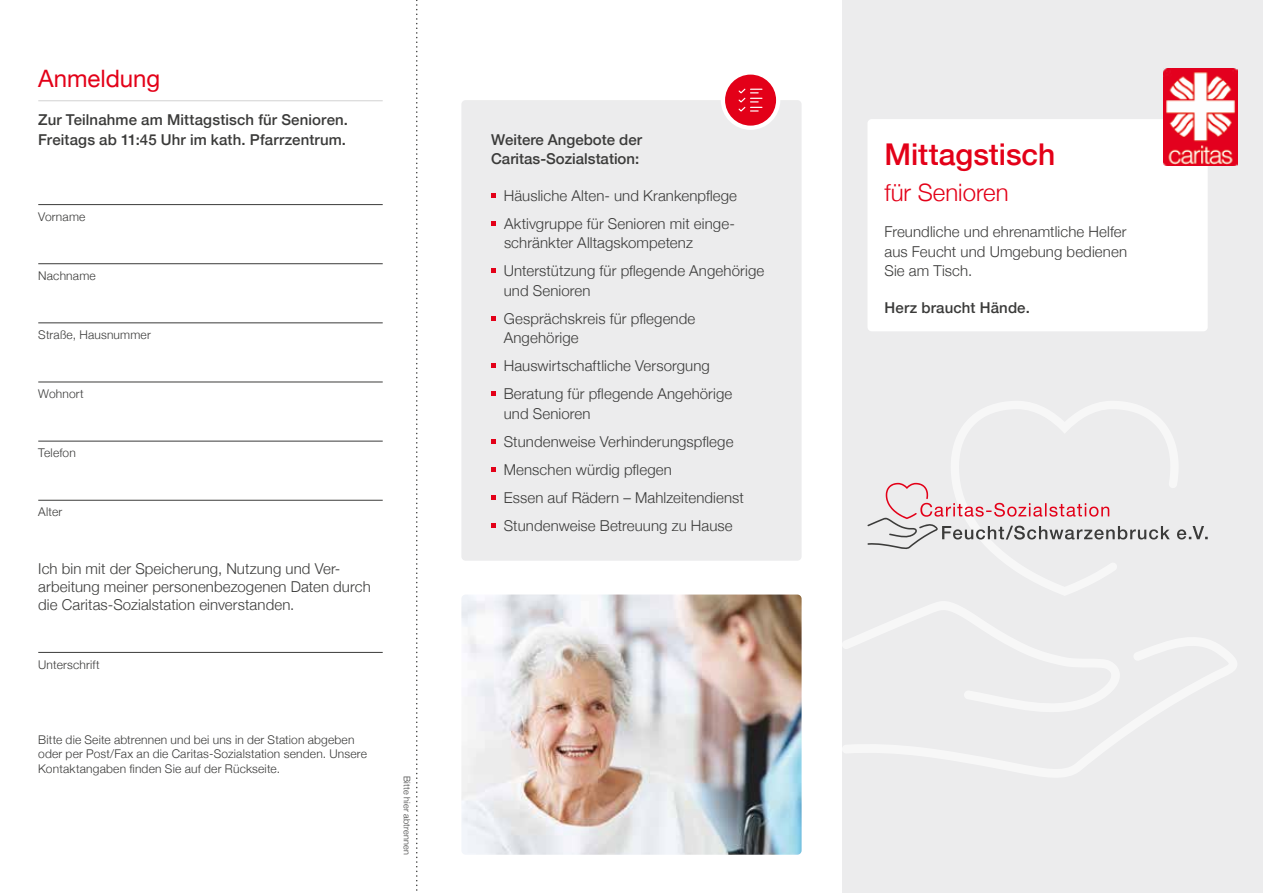
<style>
.page{position:relative;width:1263px;height:893px;background:#fff}
.page>*{position:absolute;margin:0;border:0;box-sizing:border-box;transform-origin:0 0}
.t1{font:500 30px "Helvetica Neue";color:#e30018}
.t2{font:300 24px "Helvetica Neue";color:#e30018}
.t3{font:24px "Helvetica Neue";letter-spacing:-.005em;color:#e30018}
.t4{font:300 15px/28px "Helvetica Neue";letter-spacing:.01em;color:#3b3b3a}
.t5{font:500 15px/19.5px "Helvetica Neue";letter-spacing:.005em;color:#3b3b3a}
.t6{font:300 12px/14.4px "Helvetica Neue";letter-spacing:.015em;color:#3b3b3a}
.t7{font:300 9px "Helvetica Neue";letter-spacing:.025em;color:#3b3b3a}
</style>
<div class="page">
<div style="left:842px;top:0;width:421px;height:893px;background:#ececed"></div>
<svg style="left:842px;top:640px;width:395px;height:137px"></svg>
<svg style="left:842px;top:401px;width:366px;height:319px"></svg>
<svg style="left:416px;top:0;width:2px;height:891px"></svg>
<hr style="left:38px;top:100px;width:345px;height:1px;background:#dadada">
<hr style="left:38px;top:652px;width:345px;height:1px;background:#3b3b3a">
<hr style="left:38px;top:204px;width:345px;height:1px;background:#3b3b3a">
<hr style="left:38px;top:263px;width:345px;height:1px;background:#3b3b3a">
<hr style="left:38px;top:322px;width:345px;height:1px;background:#3b3b3a">
<hr style="left:38px;top:382px;width:345px;height:1px;background:#3b3b3a">
<hr style="left:38px;top:441px;width:345px;height:1px;background:#3b3b3a">
<hr style="left:38px;top:500px;width:345px;height:1px;background:#3b3b3a">
<div style="left:867px;top:119px;width:341px;height:212px;background:#fff;border-radius:4px"></div>
<img style="left:1163px;top:68px;width:74px;height:98px">
<div style="left:461px;top:100px;width:340px;height:461px;background:#ececed;border-radius:4px"></div>
<svg style="left:491px;top:193px;width:4px;height:4px"></svg>
<svg style="left:491px;top:221px;width:5px;height:4px"></svg>
<svg style="left:491px;top:269px;width:4px;height:4px"></svg>
<svg style="left:491px;top:316px;width:4px;height:4px"></svg>
<svg style="left:491px;top:364px;width:4px;height:4px"></svg>
<svg style="left:491px;top:392px;width:4px;height:4px"></svg>
<svg style="left:491px;top:439px;width:4px;height:4px"></svg>
<svg style="left:491px;top:467px;width:4px;height:4px"></svg>
<svg style="left:491px;top:495px;width:4px;height:4px"></svg>
<svg style="left:491px;top:523px;width:4px;height:4px"></svg>
<div style="left:721px;top:70px;width:59px;height:60px;background:#fff;border-radius:50%"></div>
<div style="left:725px;top:75px;width:51px;height:51px;background:#e30018;border-radius:50%"></div>
<svg style="left:738px;top:88px;width:25px;height:24px"></svg>
<img style="left:461px;top:594px;width:340px;height:261px">
<h2 class="t3" style="left:38px;top:61px;width:124px">Anmeldung</h2>
<p class="t5" style="left:38px;top:109px;width:311px">Zur Teilnahme am Mittagstisch für Senioren.<br>Freitags ab 11:45 Uhr im kath. Pfarrzentrum.</p>
<p class="t6" style="left:38px;top:208px;width:49px">Vorname</p>
<p class="t6" style="left:38px;top:268px;width:59px">Nachname</p>
<p class="t6" style="left:38px;top:327px;width:114px">Straße, Hausnummer</p>
<p class="t6" style="left:38px;top:386px;width:47px">Wohnort</p>
<p class="t6" style="left:38px;top:445px;width:39px">Telefon</p>
<p class="t6" style="left:38px;top:504px;width:25px">Alter</p>
<p class="t4" style="left:38px;top:558px;width:334px;line-height:18px">Ich bin mit der Speicherung, Nutzung und Ver&shy;arbeitung meiner personenbezogenen Daten durch die Caritas-Sozialstation einverstanden.</p>
<p class="t6" style="left:38px;top:656px;width:63px">Unterschrift</p>
<p class="t6" style="left:38px;top:732px;width:330px">Bitte die Seite abtrennen und bei uns in der Station abgeben oder per Post/Fax an die Caritas-Sozialstation senden. Unsere<br>Kontaktangaben finden Sie auf der Rückseite.</p>
<p class="t7" style="left:414px;top:776px;width:80px;rotate:90deg">Bitte hier abtrennen</p>
<p class="t5" style="left:491px;top:128px;width:152px">Weitere Angebote der<br>Caritas-Sozialstation:</p>
<p class="t4" style="left:504px;top:180px;width:235px">Häusliche Alten- und Krankenpflege<br>Aktivgruppe für Senioren mit einge-</p>
<p class="t4" style="left:504px;top:228px;width:262px">schränkter Alltagskompetenz<br>Unterstützung für pflegende Angehörige</p>
<p class="t4" style="left:504px;top:275px;width:193px">und Senioren<br>Gesprächskreis für pflegende</p>
<p class="t4" style="left:504px;top:323px;width:230px">Angehörige<br>Hauswirtschaftliche Versorgung<br>Beratung für pflegende Angehörige</p>
<p class="t4" style="left:504px;top:398px;width:242px">und Senioren<br>Stundenweise Verhinderungspflege<br>Menschen würdig pflegen<br>Essen auf Rädern – Mahlzeitendienst<br>Stundenweise Betreuung zu Hause</p>
<h1 class="t1" style="left:884px;top:131px;width:172px">Mittagstisch</h1>
<h2 class="t2" style="left:884px;top:173px;width:126px">für Senioren</h2>
<p class="t4" style="left:884px;top:221px;width:244px;line-height:19.5px;text-align:justify">Freundliche und ehrenamtliche Helfer aus Feucht und Umgebung bedienen Sie am Tisch.</p>
<p class="t5" style="left:884px;top:297px;width:147px">Herz braucht Hände.</p>
</div>
